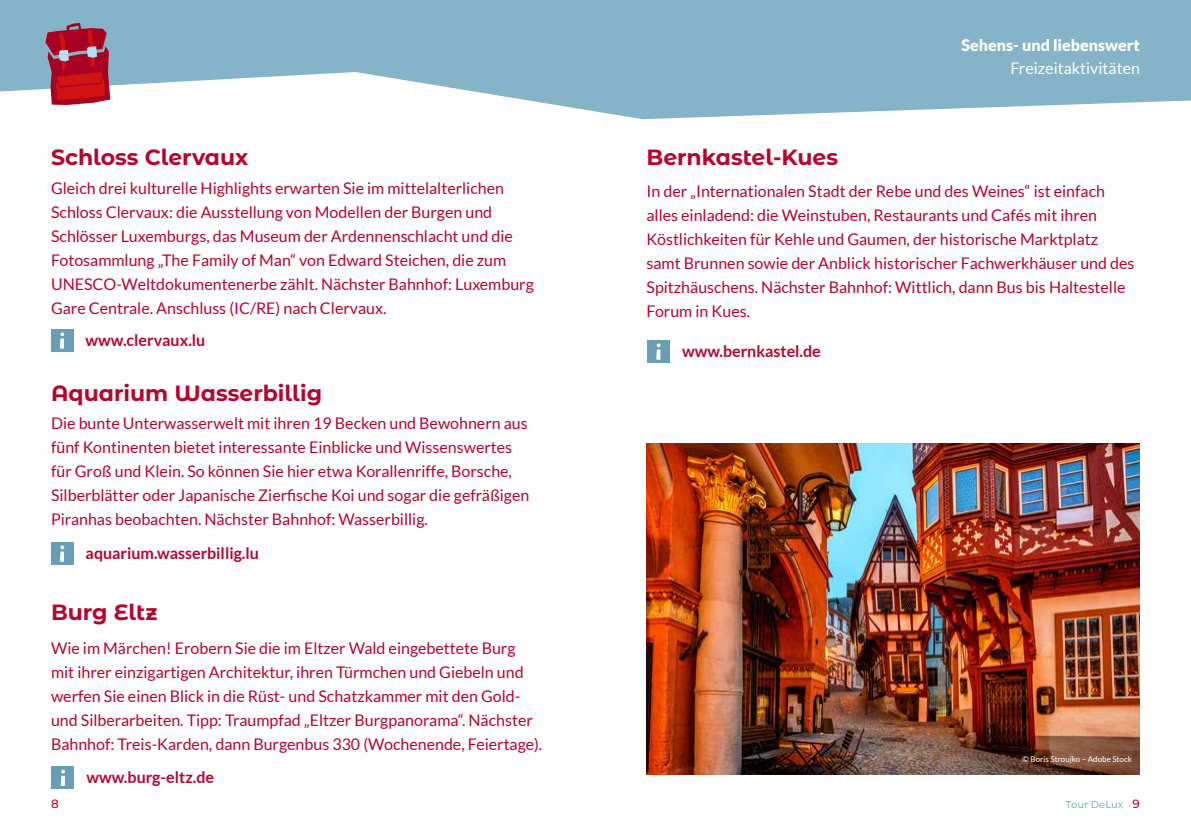
<style>
.page{position:relative;width:1191px;height:840px;background:#fff}
.page>*{position:absolute;margin:0;border:0;box-sizing:border-box;transform-origin:0 0}
.t1{font:700 22px "Montserrat Alternates";color:#b8042d}
.t2{font:16px/24px "Lato";color:#b8042d}
.t3{font:700 16px "Lato";color:#b8042d}
.t4{font:900 16px "Lato";color:#fff}
.t5{font:16px "Lato";color:#fff}
.t6{font:500 12px "Montserrat Alternates";color:#b8042d}
.t7{font:500 10px "Montserrat Alternates";color:#85b3c7}
.t8{font:8px "Lato";color:#fff}
.s1{font-size:12px;color:#b8042d}
</style>
<div class="page">
<svg style="left:0;top:0;width:1191px;height:119px;fill:#85b3c7"></svg>
<svg style="left:45px;top:23px;width:65px;height:82px;background:#af3449"></svg>
<div style="left:51px;top:329px;width:22px;height:22px;background:#6a9eb4"></div>
<svg style="left:60px;top:332px;width:4px;height:16px"></svg>
<div style="left:647px;top:340px;width:22px;height:22px;background:#6a9eb4"></div>
<svg style="left:656px;top:343px;width:4px;height:16px"></svg>
<div style="left:52px;top:766px;width:22px;height:22px;background:#6a9eb4"></div>
<svg style="left:60px;top:769px;width:5px;height:16px"></svg>
<div style="left:51px;top:542px;width:22px;height:22px;background:#6a9eb4"></div>
<svg style="left:60px;top:545px;width:4px;height:16px"></svg>
<img style="left:646px;top:443px;width:494px;height:331px">
<h1 class="t1" style="left:51px;top:141px;width:199px">Schloss Clervaux</h1>
<p class="t2" style="left:51px;top:176px;width:484px">Gleich drei kulturelle Highlights erwarten Sie im mittelalterlichen Schloss Clervaux: die Ausstellung von Modellen der Burgen und Schlösser Luxemburgs, das Museum der Ardennenschlacht und die Fotosammlung „The Family of Man“ von Edward Steichen, die zum UNESCO-Weltdokumentenerbe zählt. Nächster Bahnhof: Luxemburg Gare Centrale. Anschluss (IC/RE) nach Clervaux.</p>
<p class="t3" style="left:86px;top:330px;width:121px">www.clervaux.lu</p>
<h1 class="t1" style="left:51px;top:377px;width:272px">Aquarium Wasserbillig</h1>
<p class="t2" style="left:51px;top:411px;width:480px">Die bunte Unterwasserwelt mit ihren 19 Becken und Bewohnern aus fünf Kontinenten bietet interessante Einblicke und Wissenswertes für Groß und Klein. So können Sie hier etwa Korallenriffe, Borsche, Silberblätter oder Japanische Zierfische Koi und sogar die gefräßigen Piranhas beobachten. Nächster Bahnhof: Wasserbillig.</p>
<p class="t3" style="left:86px;top:543px;width:175px">aquarium.wasserbillig.lu</p>
<h1 class="t1" style="left:51px;top:596px;width:108px">Burg Eltz</h1>
<p class="t2" style="left:51px;top:635px;width:493px">Wie im Märchen! Erobern Sie die im Eltzer Wald eingebettete Burg mit ihrer einzigartigen Architektur, ihren Türmchen und Giebeln und werfen Sie einen Blick in die Rüst- und Schatzkammer mit den Gold&shy;und Silberarbeiten. Tipp: Traumpfad „Eltzer Burgpanorama“. Nächster Bahnhof: Treis-Karden, dann Burgenbus 330 (Wochenende, Feiertage).</p>
<p class="t3" style="left:86px;top:767px;width:129px">www.burg-eltz.de</p>
<p class="t4" style="left:961px;top:36px;width:180px">Sehens- und liebenswert</p>
<p class="t5" style="left:1010px;top:59px;width:131px">Freizeitaktivitäten</p>
<h1 class="t1" style="left:646px;top:141px;width:193px">Bernkastel-Kues</h1>
<p class="t2" style="left:646px;top:179px;width:489px">In der „Internationalen Stadt der Rebe und des Weines“ ist einfach alles einladend: die Weinstuben, Restaurants und Cafés mit ihren Köstlichkeiten für Kehle und Gaumen, der historische Marktplatz samt Brunnen sowie der Anblick historischer Fachwerkhäuser und des Spitzhäuschens. Nächster Bahnhof: Wittlich, dann Bus bis Haltestelle Forum in Kues.</p>
<p class="t3" style="left:682px;top:341px;width:140px">www.bernkastel.de</p>
<p class="t8" style="left:1022px;top:754px;width:111px">© Boris Stroujko – Adobe Stock</p>
<p class="t6" style="left:51px;top:795px;width:9px">8</p>
<p class="t7" style="left:1065px;top:797px;width:76px">Tour DeLux <span class="s1">9</span></p>
</div>
